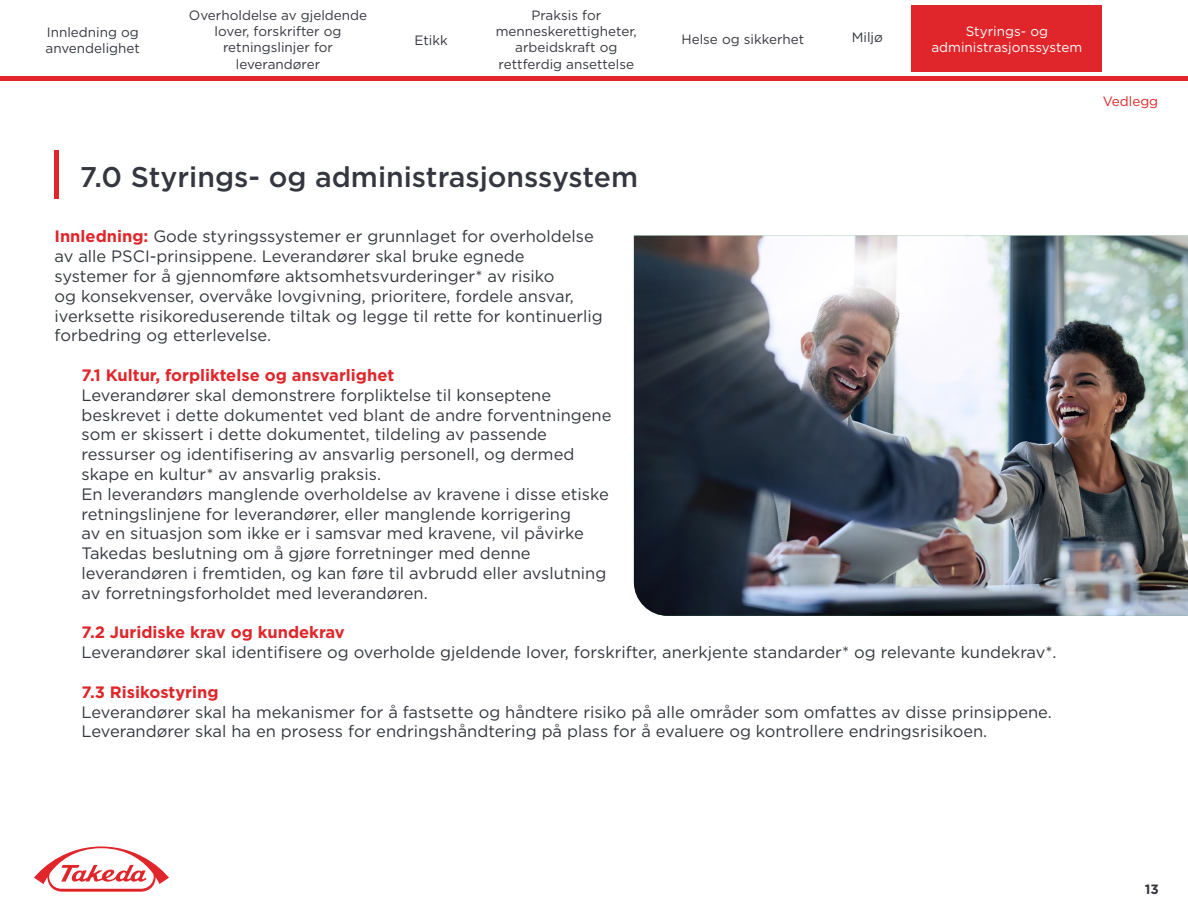
<style>
.page{position:relative;width:1188px;height:918px;background:#fff}
.page>*{position:absolute;margin:0;border:0;box-sizing:border-box;transform-origin:0 0}
.t1{font:500 28.5px "Gotham";color:#34373f}
.t2{font:16.5px/19.8px "Gotham";color:#34373f}
.t3{font:700 16.5px "Gotham";color:#e0262a}
.t4{font:13.5px/16.2px "Gotham";color:#34373f;text-align:center}
.t5{font:13.5px/16.2px "Gotham";color:#fff;text-align:center}
.t6{font:13.5px "Gotham";color:#e02629}
.t7{font:700 13.5px "Gotham";color:#34373f}
.s1{font-weight:700;color:#e0262a}
</style>
<div class="page">
<div style="left:912px;top:5px;width:190px;height:67px;background:#e0262a"></div>
<svg style="left:34px;top:846px;width:135px;height:46px"></svg>
<hr style="left:0;top:77px;width:1188px;height:4px;background:#e0262a">
<img style="left:634px;top:236px;width:554px;height:380px">
<div style="left:54px;top:150px;width:5px;height:48px;background:#e0262a"></div>
<p class="t4" style="left:46px;top:23px;width:96px;text-align:left">Innledning og anvendelighet</p>
<p class="t4" style="left:189px;top:7px;width:180px">Overholdelse av gjeldende lover, forskrifter og retningslinjer for leverandører</p>
<p class="t4" style="left:414px;top:32px;width:35px">Etikk</p>
<p class="t4" style="left:496px;top:7px;width:143px">Praksis for menneskerettigheter, arbeidskraft og rettferdig ansettelse</p>
<p class="t4" style="left:681px;top:31px;width:124px">Helse og sikkerhet</p>
<p class="t4" style="left:852px;top:29px;width:33px">Miljø</p>
<p class="t5" style="left:931px;top:23px;width:152px">Styrings- og administrasjonssystem</p>
<p class="t6" style="left:1103px;top:92px;width:57px">Vedlegg</p>
<h1 class="t1" style="left:80px;top:158px;width:560px">7.0 Styrings- og administrasjonssystem</h1>
<p class="t2" style="left:54px;top:226px;width:550px"><span class="s1">Innledning:</span> Gode styringssystemer er grunnlaget for overholdelse av alle PSCI-prinsippene. Leverandører skal bruke egnede<br>systemer for å gjennomføre aktsomhetsvurderinger* av risiko<br>og konsekvenser, overvåke lovgivning, prioritere, fordele ansvar, iverksette risikoreduserende tiltak og legge til rette for kontinuerlig forbedring og etterlevelse.</p>
<p class="t3" style="left:81px;top:364px;width:314px">7.1 Kultur, forpliktelse og ansvarlighet</p>
<p class="t2" style="left:81px;top:385px;width:532px">Leverandører skal demonstrere forpliktelse til konseptene beskrevet i dette dokumentet ved blant de andre forventningene som er skissert i dette dokumentet, tildeling av passende ressurser og identifisering av ansvarlig personell, og dermed skape en kultur* av ansvarlig praksis.<br>En leverandørs manglende overholdelse av kravene i disse etiske retningslinjene for leverandører, eller manglende korrigering<br>av en situasjon som ikke er i samsvar med kravene, vil påvirke Takedas beslutning om å gjøre forretninger med denne leverandøren i fremtiden, og kan føre til avbrudd eller avslutning av forretningsforholdet med leverandøren.</p>
<p class="t3" style="left:81px;top:622px;width:265px">7.2 Juridiske krav og kundekrav</p>
<p class="t2" style="left:81px;top:642px;width:977px">Leverandører skal identifisere og overholde gjeldende lover, forskrifter, anerkjente standarder* og relevante kundekrav*.</p>
<p class="t3" style="left:81px;top:681px;width:139px">7.3 Risikostyring</p>
<p class="t2" style="left:81px;top:702px;width:972px">Leverandører skal ha mekanismer for å fastsette og håndtere risiko på alle områder som omfattes av disse prinsippene.<br>Leverandører skal ha en prosess for endringshåndtering på plass for å evaluere og kontrollere endringsrisikoen.</p>
<p class="t7" style="left:1145px;top:880px;width:16px">13</p>
</div>
